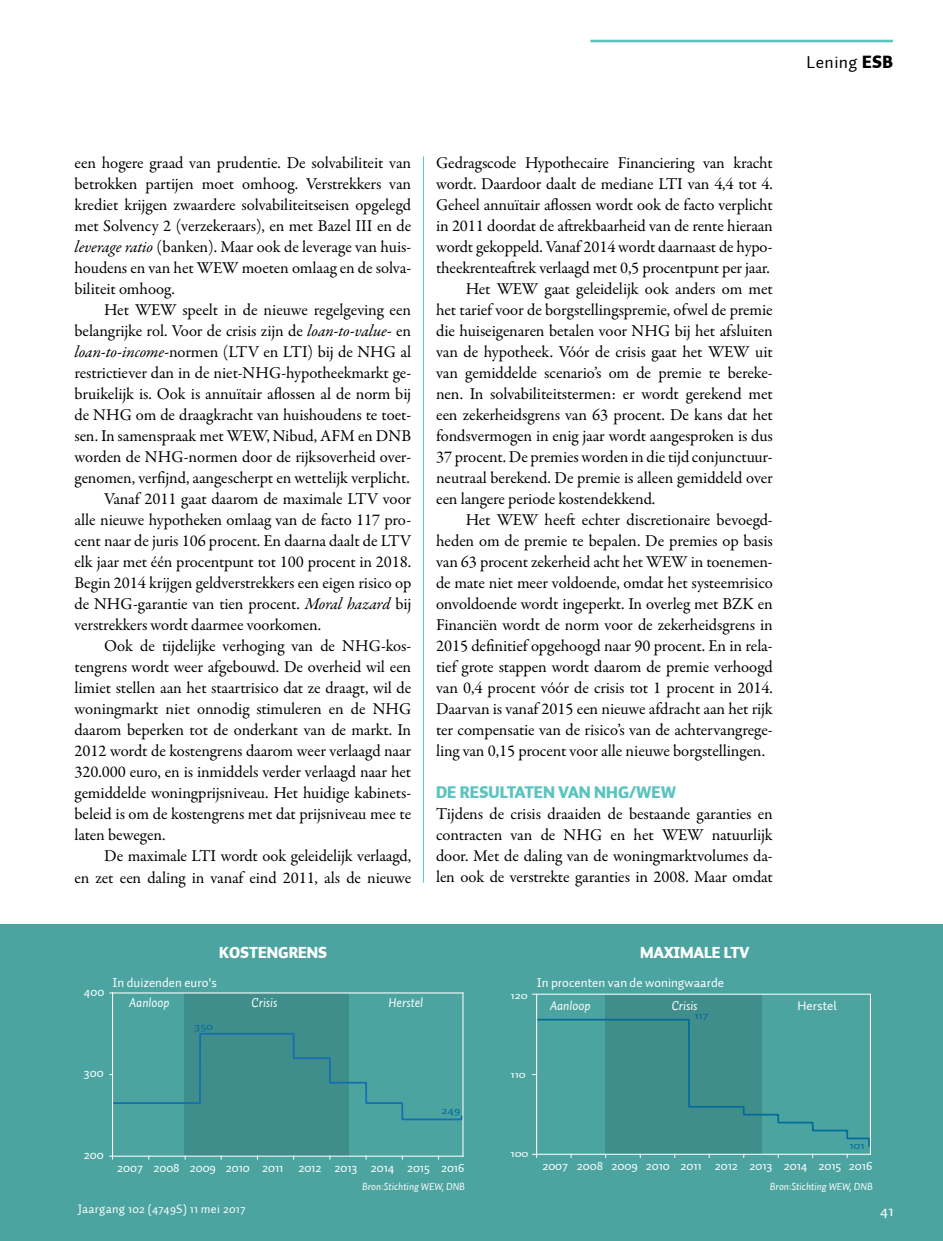
<style>
.page{position:relative;width:943px;height:1241px;background:#fff}
.page>*{position:absolute;margin:0;border:0;box-sizing:border-box;transform-origin:0 0}
.t1{font:17.5px "Auto 1";letter-spacing:.025em;color:#000}
.t2{font:16.62px/21px "Garamond Premr Pro";letter-spacing:-.01em;color:#000;text-align:justify}
.t3{font:900 16.62px "Auto 1";color:#5bc4bf}
.t4{font:900 15.75px "Auto 1";color:#fff}
.t5{font:15.75px "Auto 1";color:#fff}
.t6{font:13.12px "Auto 1";color:#fff}
.t7{font:italic 13.12px "Auto 1";color:#fff}
.t8{font:12.95px "Auto 1";color:#fff}
.t9{font:italic 12.95px "Auto 1";color:#fff}
.t10{font:12.25px "Auto 1";letter-spacing:.025em;color:#fff}
.t11{font:11.03px "Auto 1";color:#046b9b;scale:1.17 1}
.t12{font:10.85px "Auto 1";color:#fff;scale:1.19 1}
.t13{font:10.85px "Auto 1";color:#046b9b;scale:1.19 1}
.t14{font:italic 10.5px "Auto 1";color:#fff}
.s1{font-style:italic}
.s2{font-weight:900}
</style>
<div class="page">
<div style="left:0;top:924px;width:943px;height:316px;background:#4ba4a0"></div>
<div style="left:185px;top:992px;width:164px;height:163px;background:#408e8b"></div>
<hr style="left:462px;top:992px;width:1px;height:163px;background:#fff">
<hr style="left:112px;top:1155px;width:351px;height:1px;background:#fff">
<hr style="left:112px;top:992px;width:351px;height:1px;background:#fff">
<svg style="left:110px;top:1031px;width:353px;height:89px"></svg>
<hr style="left:112px;top:992px;width:1px;height:163px;background:#fff">
<div style="left:605px;top:994px;width:157px;height:160px;background:#408e8b"></div>
<hr style="left:536px;top:1153px;width:334px;height:1px;background:#fff">
<hr style="left:536px;top:993px;width:334px;height:1px;background:#fff">
<svg style="left:532px;top:1017px;width:337px;height:130px"></svg>
<hr style="left:869px;top:994px;width:2px;height:160px;background:#fff">
<hr style="left:536px;top:994px;width:1px;height:160px;background:#fff">
<hr style="left:590px;top:40px;width:302px;height:2px;background:#5bc4bf">
<hr style="left:423px;top:156px;width:1px;height:726px;background:#5bc4bf">
<p class="t2" style="left:74px;top:153px;width:338px">een hogere graad van prudentie. De solvabiliteit van betrokken partijen moet omhoog. Verstrekkers van krediet krijgen zwaardere solvabiliteitseisen opgelegd met Solvency 2 (verzekeraars), en met Bazel III en de <span class="s1">leverage ratio</span> (banken). Maar ook de leverage van huis&shy;houdens en van het WEW moeten omlaag en de solva&shy;biliteit omhoog.</p>
<p class="t2" style="left:104px;top:300px;width:308px">Het WEW speelt in de nieuwe regelgeving een</p>
<p class="t2" style="left:74px;top:321px;width:338px">belangrijke rol. Voor de crisis zijn de <span class="s1">loan-to-value-</span> en</p>
<p class="t2" style="left:74px;top:342px;width:338px"><span class="s1">loan-to-income-</span>normen (LTV en LTI) bij de NHG al</p>
<p class="t2" style="left:74px;top:363px;width:338px">restrictiever dan in de niet-NHG-hypotheekmarkt ge-</p>
<p class="t2" style="left:74px;top:384px;width:338px">bruikelijk is. Ook is annuïtair aflossen al de norm bij</p>
<p class="t2" style="left:74px;top:405px;width:338px">de NHG om de draagkracht van huishoudens te toet-</p>
<p class="t2" style="left:74px;top:426px;width:338px">sen. In samenspraak met WEW, Nibud, AFM en DNB</p>
<p class="t2" style="left:74px;top:447px;width:338px">worden de NHG-normen door de rijksoverheid over-</p>
<p class="t2" style="left:74px;top:468px;width:337px">genomen, verfijnd, aangescherpt en wettelijk verplicht.</p>
<p class="t2" style="left:104px;top:489px;width:308px">Vanaf 2011 gaat daarom de maximale LTV voor</p>
<p class="t2" style="left:74px;top:510px;width:338px">alle nieuwe hypotheken omlaag van de facto 117 pro-</p>
<p class="t2" style="left:74px;top:531px;width:338px">cent naar de juris 106 procent. En daarna daalt de LTV</p>
<p class="t2" style="left:74px;top:552px;width:338px">elk jaar met één procentpunt tot 100 procent in 2018.</p>
<p class="t2" style="left:74px;top:573px;width:338px">Begin 2014 krijgen geldverstrekkers een eigen risico op</p>
<p class="t2" style="left:74px;top:594px;width:338px">de NHG-garantie van tien procent. <span class="s1">Moral hazard</span> bij</p>
<p class="t2" style="left:74px;top:615px;width:248px">verstrekkers wordt daarmee voorkomen.</p>
<p class="t2" style="left:104px;top:636px;width:308px">Ook de tijdelijke verhoging van de NHG-kos-</p>
<p class="t2" style="left:74px;top:657px;width:338px">tengrens wordt weer afgebouwd. De overheid wil een</p>
<p class="t2" style="left:74px;top:678px;width:338px">limiet stellen aan het staartrisico dat ze draagt, wil de</p>
<p class="t2" style="left:74px;top:699px;width:338px">woningmarkt niet onnodig stimuleren en de NHG</p>
<p class="t2" style="left:74px;top:720px;width:338px">daarom beperken tot de onderkant van de markt. In</p>
<p class="t2" style="left:74px;top:741px;width:338px">2012 wordt de kostengrens daarom weer verlaagd naar</p>
<p class="t2" style="left:74px;top:762px;width:338px">320.000 euro, en is inmiddels verder verlaagd naar het</p>
<p class="t2" style="left:74px;top:783px;width:338px">gemiddelde woningprijsniveau. Het huidige kabinets-</p>
<p class="t2" style="left:74px;top:804px;width:338px">beleid is om de kostengrens met dat prijsniveau mee te</p>
<p class="t2" style="left:74px;top:825px;width:93px">laten bewegen.</p>
<p class="t2" style="left:104px;top:846px;width:308px">De maximale LTI wordt ook geleidelijk verlaagd,</p>
<p class="t2" style="left:74px;top:867px;width:338px">en zet een daling in vanaf eind 2011, als de nieuwe</p>
<p class="t2" style="left:436px;top:153px;width:338px">Gedragscode Hypothecaire Financiering van kracht</p>
<p class="t2" style="left:436px;top:174px;width:338px">wordt. Daardoor daalt de mediane LTI van 4,4 tot 4.</p>
<p class="t2" style="left:436px;top:195px;width:338px">Geheel annuïtair aflossen wordt ook de facto verplicht</p>
<p class="t2" style="left:436px;top:216px;width:338px">in 2011 doordat de aftrekbaarheid van de rente hieraan</p>
<p class="t2" style="left:436px;top:237px;width:338px">wordt gekoppeld. Vanaf 2014 wordt daarnaast de hypo-</p>
<p class="t2" style="left:436px;top:258px;width:335px">theekrenteaftrek verlaagd met 0,5 procentpunt per jaar.</p>
<p class="t2" style="left:466px;top:279px;width:308px">Het WEW gaat geleidelijk ook anders om met</p>
<p class="t2" style="left:436px;top:300px;width:338px">het tarief voor de borgstellingspremie, ofwel de premie</p>
<p class="t2" style="left:436px;top:321px;width:338px">die huiseigenaren betalen voor NHG bij het afsluiten</p>
<p class="t2" style="left:436px;top:342px;width:338px">van de hypotheek. Vóór de crisis gaat het WEW uit</p>
<p class="t2" style="left:436px;top:363px;width:338px">van gemiddelde scenario’s om de premie te bereke-</p>
<p class="t2" style="left:436px;top:384px;width:338px">nen. In solvabiliteitstermen: er wordt gerekend met</p>
<p class="t2" style="left:436px;top:405px;width:338px">een zekerheidsgrens van 63 procent. De kans dat het</p>
<p class="t2" style="left:436px;top:426px;width:338px">fondsvermogen in enig jaar wordt aangesproken is dus</p>
<p class="t2" style="left:436px;top:447px;width:337px">37 procent. De premies worden in die tijd conjunctuur-</p>
<p class="t2" style="left:436px;top:468px;width:338px">neutraal berekend. De premie is alleen gemiddeld over</p>
<p class="t2" style="left:436px;top:489px;width:221px">een langere periode kostendekkend.</p>
<p class="t2" style="left:466px;top:510px;width:308px">Het WEW heeft echter discretionaire bevoegd-</p>
<p class="t2" style="left:436px;top:531px;width:338px">heden om de premie te bepalen. De premies op basis</p>
<p class="t2" style="left:436px;top:552px;width:338px">van 63 procent zekerheid acht het WEW in toenemen-</p>
<p class="t2" style="left:436px;top:573px;width:338px">de mate niet meer voldoende, omdat het systeemrisico</p>
<p class="t2" style="left:436px;top:594px;width:338px">onvoldoende wordt ingeperkt. In overleg met BZK en</p>
<p class="t2" style="left:436px;top:615px;width:338px">Financiën wordt de norm voor de zekerheidsgrens in</p>
<p class="t2" style="left:436px;top:636px;width:338px">2015 definitief opgehoogd naar 90 procent. En in rela-</p>
<p class="t2" style="left:436px;top:657px;width:338px">tief grote stappen wordt daarom de premie verhoogd</p>
<p class="t2" style="left:436px;top:678px;width:338px">van 0,4 procent vóór de crisis tot 1 procent in 2014.</p>
<p class="t2" style="left:436px;top:699px;width:338px">Daarvan is vanaf 2015 een nieuwe afdracht aan het rijk</p>
<p class="t2" style="left:436px;top:720px;width:338px">ter compensatie van de risico’s van de achtervangrege-</p>
<p class="t2" style="left:436px;top:741px;width:330px">ling van 0,15 procent voor alle nieuwe borgstellingen.</p>
<p class="t3" style="left:436px;top:781px;width:242px">DE RESULTATEN VAN NHG/WEW</p>
<p class="t2" style="left:436px;top:804px;width:338px">Tijdens de crisis draaiden de bestaande garanties en contracten van de NHG en het WEW natuurlijk door. Met de daling van de woningmarktvolumes da&shy;len ook de verstrekte garanties in 2008. Maar omdat</p>
<p class="t4" style="left:219px;top:941px;width:109px">KOSTENGRENS</p>
<p class="t4" style="left:640px;top:941px;width:111px">MAXIMALE LTV</p>
<p class="t1" style="left:806px;top:51px;width:88px">Lening <span class="s2">ESB</span></p>
<p class="t6" style="left:84px;top:982px;width:22px">400</p>
<p class="t6" style="left:113px;top:974px;width:106px">In duizenden euro's</p>
<p class="t7" style="left:129px;top:993px;width:42px">Aanloop</p>
<p class="t7" style="left:252px;top:993px;width:27px">Crisis</p>
<p class="t7" style="left:388px;top:993px;width:36px">Herstel</p>
<p class="t11" style="left:194px;top:1019px;width:17px">350</p>
<p class="t12" style="left:510px;top:988px;width:16px">120</p>
<p class="t8" style="left:537px;top:974px;width:189px">In procenten van de woningwaarde</p>
<p class="t9" style="left:550px;top:996px;width:42px">Aanloop</p>
<p class="t9" style="left:671px;top:996px;width:27px">Crisis</p>
<p class="t8" style="left:797px;top:997px;width:41px">Herstel</p>
<p class="t13" style="left:694px;top:1008px;width:13px">117</p>
<p class="t6" style="left:84px;top:1064px;width:21px">300</p>
<p class="t12" style="left:510px;top:1067px;width:14px">110</p>
<p class="t11" style="left:441px;top:1102px;width:18px">249</p>
<p class="t6" style="left:84px;top:1145px;width:21px">200</p>
<p class="t6" style="left:117px;top:1159px;width:348px">2007 2008 2009 2010 2011 2012 2013 2014 2015 2016</p>
<p class="t12" style="left:510px;top:1146px;width:17px">100</p>
<p class="t13" style="left:849px;top:1138px;width:14px">101</p>
<p class="t8" style="left:542px;top:1157px;width:331px">2007 2008 2009 2010 2011 2012 2013 2014 2015 2016</p>
<p class="t14" style="left:362px;top:1178px;width:104px">Bron:Stichting WEW, DNB</p>
<p class="t14" style="left:769px;top:1178px;width:104px">Bron:Stichting WEW, DNB</p>
<p class="t10" style="left:78px;top:1201px;width:169px">Jaargang 102 (4749S) 11 mei 2017</p>
<p class="t5" style="left:880px;top:1200px;width:15px">41</p>
</div>
